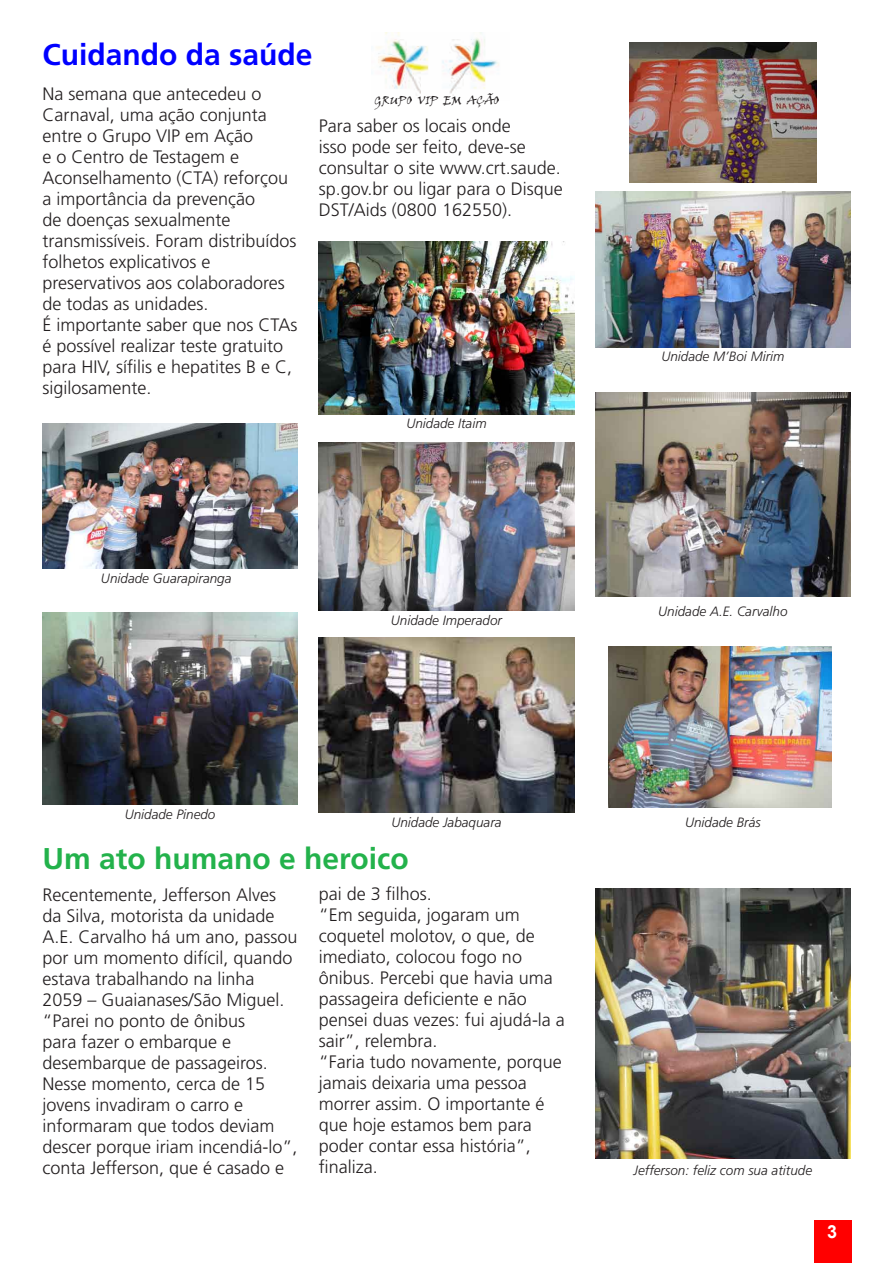
<style>
.page{position:relative;width:893px;height:1263px;background:#fff}
.page>*{position:absolute;margin:0;border:0;box-sizing:border-box;transform-origin:0 0}
.titulo{font:700 30px "Frutiger";color:#23b24b}
.titulo-2{font:700 30px "Frutiger";color:#00f}
.Corpo_do_texto{font:300 18px/21px "Frutiger";color:#231f20}
.t1{font:700 18px "Arial";color:#fff}
.legenda{font:italic 300 13.5px "Frutiger";color:#231f20}
.Corpo_do_texto-2{font:11.55px "Viner Hand ITC";color:#231f20}
</style>
<div class="page">
<div style="left:815px;top:1220px;width:37px;height:43px;background:#f00"></div>
<img style="left:630px;top:43px;width:187px;height:140px">
<img style="left:595px;top:888px;width:255px;height:270px">
<img style="left:376px;top:32px;width:123px;height:64px">
<img style="left:43px;top:424px;width:255px;height:144px">
<img style="left:43px;top:613px;width:255px;height:191px">
<img style="left:319px;top:242px;width:255px;height:172px">
<img style="left:319px;top:442px;width:255px;height:168px">
<img style="left:319px;top:637px;width:255px;height:176px">
<img style="left:595px;top:191px;width:255px;height:156px">
<img style="left:595px;top:392px;width:255px;height:205px">
<img style="left:608px;top:647px;width:224px;height:160px">
<p class="titulo-2" style="left:43px;top:37px;width:272px">Cuidando da saúde</p>
<p class="Corpo_do_texto" style="left:43px;top:83px;width:255px">Na semana que antecedeu o<br>Carnaval, uma ação conjunta entre o Grupo VIP em Ação<br>e o Centro de Testagem e<br>Aconselhamento (CTA) reforçou a importância da prevenção<br>de doenças sexualmente transmissíveis. Foram distribuídos folhetos explicativos e preservativos aos colaboradores de todas as unidades.</p>
<p class="Corpo_do_texto" style="left:43px;top:314px;width:256px">É importante saber que nos CTAs é possível realizar teste gratuito para HIV, sífilis e hepatites B e C, sigilosamente.</p>
<p class="Corpo_do_texto-2" style="left:375px;top:94px;width:126px">GRUPO VIP EM AÇÃO</p>
<p class="Corpo_do_texto" style="left:319px;top:115px;width:245px">Para saber os locais onde<br>isso pode ser feito, deve-se consultar o site www.crt.saude. sp.gov.br ou ligar para o Disque<br>DST/Aids (0800 162550).</p>
<p class="legenda" style="left:406px;top:416px;width:82px">Unidade Itaim</p>
<p class="legenda" style="left:101px;top:570px;width:132px">Unidade Guarapiranga</p>
<p class="legenda" style="left:391px;top:612px;width:113px">Unidade Imperador</p>
<p class="legenda" style="left:661px;top:348px;width:125px">Unidade M’Boi Mirim</p>
<p class="legenda" style="left:658px;top:603px;width:131px">Unidade A.E. Carvalho</p>
<p class="legenda" style="left:125px;top:807px;width:92px">Unidade Pinedo</p>
<p class="legenda" style="left:391px;top:814px;width:112px">Unidade Jabaquara</p>
<p class="titulo" style="left:43px;top:841px;width:368px">Um ato humano e heroico</p>
<p class="Corpo_do_texto" style="left:319px;top:884px;width:115px">pai de 3 filhos.</p>
<p class="Corpo_do_texto" style="left:319px;top:905px;width:248px">“Em seguida, jogaram um coquetel molotov, o que, de imediato, colocou fogo no ônibus. Percebi que havia uma passageira deficiente e não pensei duas vezes: fui ajudá-la a sair”, relembra.</p>
<p class="Corpo_do_texto" style="left:319px;top:1052px;width:244px">“Faria tudo novamente, porque jamais deixaria uma pessoa morrer assim. O importante é que hoje estamos bem para poder contar essa história”, finaliza.</p>
<p class="Corpo_do_texto" style="left:43px;top:884px;width:257px">Recentemente, Jefferson Alves da Silva, motorista da unidade<br>A.E. Carvalho há um ano, passou por um momento difícil, quando estava trabalhando na linha<br>2059 – Guaianases/São Miguel.</p>
<p class="Corpo_do_texto" style="left:43px;top:1010px;width:257px">“Parei no ponto de ônibus<br>para fazer o embarque e desembarque de passageiros.<br>Nesse momento, cerca de 15 jovens invadiram o carro e informaram que todos deviam descer porque iriam incendiá-lo”, conta Jefferson, que é casado e</p>
<p class="legenda" style="left:685px;top:814px;width:77px">Unidade Brás</p>
<p class="legenda" style="left:634px;top:1163px;width:180px">Jefferson: feliz com sua atitude</p>
<p class="t1" style="left:827px;top:1220px;width:12px">3</p>
</div>
